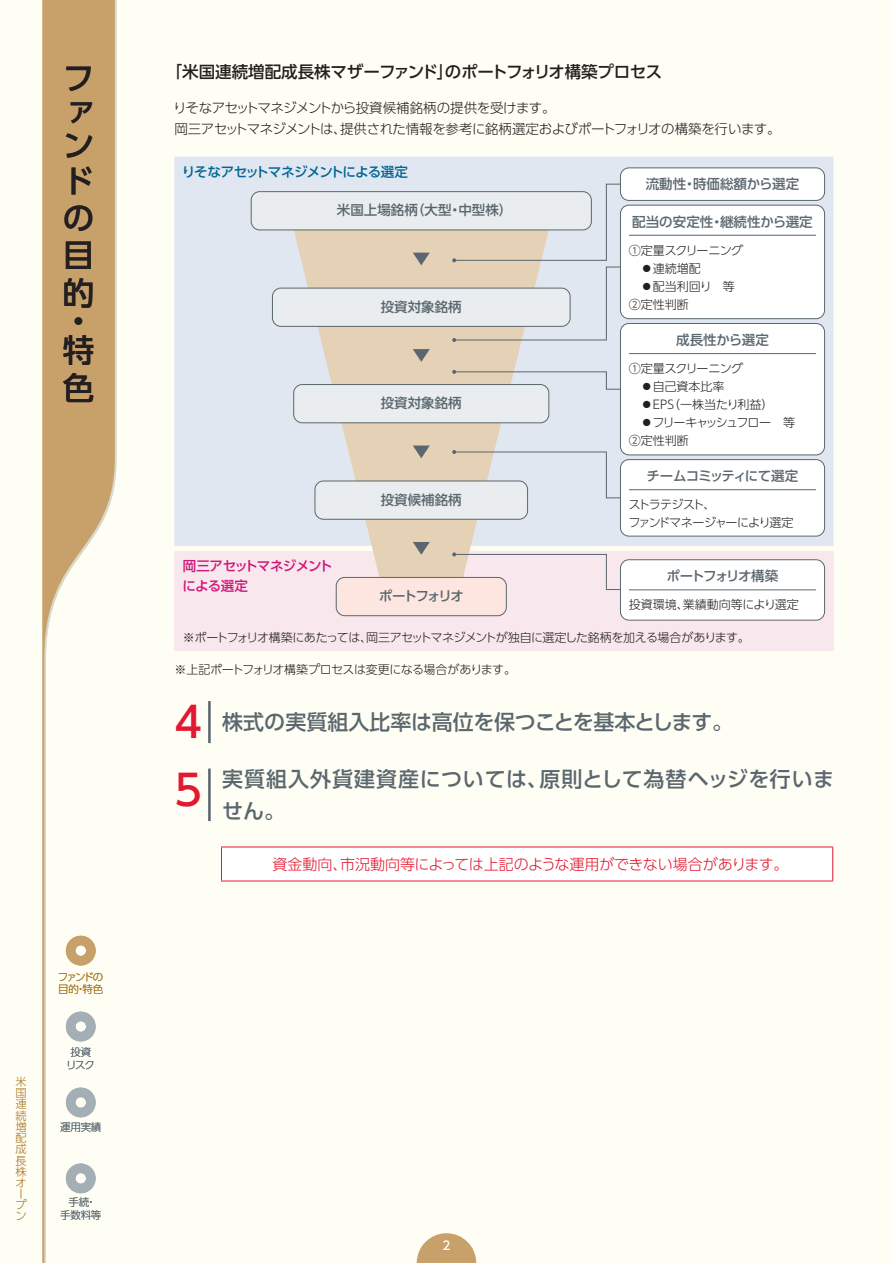
<style>
.page{position:relative;width:893px;height:1263px;background:#fffef4}
.page>*{position:absolute;margin:0;border:0;box-sizing:border-box;transform-origin:0 0}
.textbase{font:500 42px "UD Shin Go Pro";color:#e21931}
.t1{font:500 31.5px/37.2px "UD Shin Go Pro";color:#231f20;text-align:justify}
.C-14ptM{font:500 21px/31.5px "UD Shin Go Pro";letter-spacing:.035em;color:#5a676e}
.C-14ptM-2{font:500 21px "UD Shin Go Pro";color:#5a676e}
.A-小見出し{font:500 16.5px "UD Shin Go Pro";letter-spacing:-.015em;color:#231f20}
.textbase-2{font:300 15px "UD Shin Go Pro";letter-spacing:-.01em;color:#e21931}
.A-9pt{font:300 13.5px "UD Shin Go Pro";letter-spacing:-.035em;color:#231f20}
.t2{font:500 13.5px "UD Shin Go Pro";color:#5a676e}
.t3{font:500 13.5px "UD Shin Go Pro";letter-spacing:-.055em;color:#016694}
.t4{font:500 13.5px/20.2px "UD Shin Go Pro";letter-spacing:-.05em;color:#d01678}
.t5{font:500 13.5px "UD Shin Go Pro";letter-spacing:-.055em;color:#5a676e}
.t6{font:500 13.5px "UD Shin Go Pro";letter-spacing:-.11em;color:#5a676e}
.t7{font:500 13.5px "UD Shin Go Pro";letter-spacing:-.12em;color:#5a676e}
.A-8pt{font:300 12px "UD Shin Go Pro";letter-spacing:-.035em;color:#231f20}
.A-8pt-2{font:300 12px "UD Shin Go Pro";letter-spacing:-.055em;color:#231f20}
.A-8pt-3{font:300 12px/18px "UD Shin Go Pro";color:#231f20}
.A-8pt-4{font:300 12px/18px "UD Shin Go Pro";letter-spacing:-.095em;color:#231f20}
.A-8pt-5{font:300 12px/18px "UD Shin Go Pro";letter-spacing:-.085em;color:#231f20}
.t8{font:500 12px "UD Shin Go Pro";color:#fff}
.t9{font:300 11.25px/11.1px "UD Shin Go Pro";color:#a6721e}
.t10{font:300 10.5px/12.6px "UD Shin Go Pro";letter-spacing:-.02em;color:#5a676e;text-align:center}
.t11{font:300 10.5px/12.6px "UD Shin Go Pro";letter-spacing:-.13em;color:#a6721e}
</style>
<div class="page">
<svg style="left:417px;top:1233px;width:59px;height:30px"></svg>
<svg style="left:43px;top:0;width:72px;height:1263px"></svg>
<svg style="left:66px;top:936px;width:30px;height:29px"></svg>
<svg style="left:66px;top:1012px;width:30px;height:29px"></svg>
<svg style="left:66px;top:1087px;width:30px;height:30px"></svg>
<svg style="left:66px;top:1163px;width:30px;height:30px"></svg>
<div style="left:174px;top:551px;width:659px;height:100px;background:#f8e7ed"></div>
<div style="left:174px;top:157px;width:659px;height:389px;background:#e1e7f0"></div>
<svg style="left:294px;top:230px;width:255px;height:347px;background:#e4d8c8"></svg>
<div style="left:336px;top:577px;width:170px;height:39px;background:#fce6df;border-radius:9px"></div>
<div style="left:336px;top:577px;width:171px;height:39px;border:1px solid #5a676e;border-radius:9px"></div>
<div style="left:251px;top:192px;width:340px;height:38px;background:#eaedef;border-radius:9px"></div>
<div style="left:251px;top:191px;width:341px;height:39px;border:1px solid #5a676e;border-radius:9px"></div>
<div style="left:272px;top:288px;width:298px;height:38px;background:#eaedef;border-radius:9px"></div>
<div style="left:272px;top:288px;width:298px;height:39px;border:1px solid #5a676e;border-radius:9px"></div>
<div style="left:294px;top:384px;width:255px;height:39px;background:#eaedef;border-radius:9px"></div>
<div style="left:293px;top:384px;width:256px;height:39px;border:1px solid #5a676e;border-radius:9px"></div>
<div style="left:315px;top:481px;width:213px;height:38px;background:#eaedef;border-radius:9px"></div>
<div style="left:315px;top:481px;width:213px;height:39px;border:1px solid #5a676e;border-radius:9px"></div>
<svg style="left:413px;top:253px;width:17px;height:12px"></svg>
<svg style="left:413px;top:349px;width:17px;height:13px"></svg>
<svg style="left:413px;top:445px;width:17px;height:13px"></svg>
<svg style="left:413px;top:542px;width:17px;height:13px"></svg>
<svg style="left:452px;top:370px;width:168px;height:20px;background:#d7d7d6"></svg>
<svg style="left:452px;top:552px;width:169px;height:38px"></svg>
<svg style="left:452px;top:450px;width:169px;height:49px"></svg>
<svg style="left:452px;top:183px;width:178px;height:159px"></svg>
<div style="left:620px;top:168px;width:205px;height:32px;background:#fff;border-radius:9px"></div>
<div style="left:620px;top:167px;width:205px;height:34px;border:1px solid #5a676e;border-radius:9px"></div>
<div style="left:620px;top:205px;width:205px;height:114px;background:#fff;border-radius:9px"></div>
<div style="left:620px;top:205px;width:205px;height:114px;border:1px solid #5a676e;border-radius:9px"></div>
<hr style="left:629px;top:235px;width:187px;height:1px;background:#5a676e">
<div style="left:620px;top:323px;width:205px;height:132px;background:#fff;border-radius:9px"></div>
<div style="left:620px;top:323px;width:205px;height:132px;border:1px solid #5a676e;border-radius:9px"></div>
<hr style="left:629px;top:353px;width:187px;height:1px;background:#5a676e">
<div style="left:620px;top:460px;width:205px;height:76px;background:#fff;border-radius:9px"></div>
<div style="left:620px;top:459px;width:205px;height:77px;border:1px solid #5a676e;border-radius:9px"></div>
<hr style="left:629px;top:489px;width:187px;height:1px;background:#5a676e">
<div style="left:620px;top:560px;width:205px;height:60px;background:#fff;border-radius:9px"></div>
<div style="left:620px;top:559px;width:205px;height:61px;border:1px solid #5a676e;border-radius:9px"></div>
<hr style="left:629px;top:589px;width:187px;height:1px;background:#5a676e">
<hr style="left:208px;top:701px;width:3px;height:42px;background:#5a676e">
<hr style="left:208px;top:768px;width:3px;height:53px;background:#5a676e">
<div style="left:221px;top:847px;width:612px;height:34px;background:#fff"></div>
<hr style="left:221px;top:847px;width:612px;height:1px;background:#e21931">
<hr style="left:221px;top:847px;width:1px;height:34px;background:#e21931">
<hr style="left:832px;top:847px;width:1px;height:34px;background:#e21931">
<hr style="left:221px;top:881px;width:612px;height:1px;background:#e21931">
<h2 class="t1" style="left:63px;top:61px;width:31px;line-height:33.2px">ファン</h2>
<h2 class="t1" style="left:63px;top:162px;width:31px">ドの目的</h2>
<h2 class="t1" style="left:63px;top:306px;width:32px;line-height:28.8px">・特</h2>
<h2 class="t1" style="left:63px;top:368px;width:32px">色</h2>
<p class="t9" style="left:16px;top:1075px;width:13px">米国連続増配成長株オープン</p>
<p class="t11" style="left:58px;top:970px;width:47px">ファンドの目的・特色</p>
<p class="t10" style="left:66px;top:1045px;width:30px">投資リスク</p>
<p class="t10" style="left:60px;top:1120px;width:43px">運用実績</p>
<p class="t10" style="left:60px;top:1195px;width:43px">手続・<br>手数料等</p>
<p class="A-小見出し" style="left:166px;top:59px;width:498px">「米国連続増配成長株マザーファンド」のポートフォリオ構築プロセス</p>
<p class="A-9pt" style="left:173px;top:97px;width:384px">りそなアセットマネジメントから投資候補銘柄の提供を受けます。</p>
<p class="A-9pt" style="left:174px;top:118px;width:608px">岡三アセットマネジメントは、提供された情報を参考に銘柄選定およびポートフォリオの構築を行います。</p>
<p class="t3" style="left:182px;top:160px;width:228px">りそなアセットマネジメントによる選定</p>
<p class="t2" style="left:646px;top:173px;width:155px">流動性・時価総額から選定</p>
<p class="t2" style="left:632px;top:211px;width:182px">配当の安定性・継続性から選定</p>
<p class="A-8pt" style="left:629px;top:240px;width:116px">①定量スクリーニング</p>
<p class="A-8pt" style="left:641px;top:258px;width:61px">●連続増配</p>
<p class="A-8pt-3" style="left:629px;top:277px;width:107px;text-indent:12px">●配当利回り　等<br>②定性判断</p>
<p class="t2" style="left:676px;top:329px;width:94px">成長性から選定</p>
<p class="A-8pt" style="left:629px;top:358px;width:116px">①定量スクリーニング</p>
<p class="A-8pt" style="left:641px;top:376px;width:85px">●自己資本比率</p>
<p class="A-8pt-3" style="left:641px;top:395px;width:134px">●EPS（一株当たり利益）</p>
<p class="A-8pt-5" style="left:629px;top:413px;width:168px;text-indent:12px">●フリーキャッシュフロー　等<br>②定性判断</p>
<p class="t5" style="left:646px;top:465px;width:153px">チームコミッティにて選定</p>
<p class="A-8pt-4" style="left:628px;top:495px;width:167px">ストラテジスト、<br>ファンドマネージャーにより選定</p>
<p class="t2" style="left:337px;top:199px;width:177px">米国上場銘柄（大型・中型株）</p>
<p class="t2" style="left:381px;top:296px;width:82px">投資対象銘柄</p>
<p class="t2" style="left:381px;top:392px;width:82px">投資対象銘柄</p>
<p class="t2" style="left:381px;top:489px;width:82px">投資候補銘柄</p>
<p class="t4" style="left:183px;top:555px;width:152px">岡三アセットマネジメントによる選定</p>
<p class="A-8pt-2" style="left:183px;top:628px;width:568px">※ポートフォリオ構築にあたっては、岡三アセットマネジメントが独自に選定した銘柄を加える場合があります。</p>
<p class="t6" style="left:666px;top:565px;width:113px">ポートフォリオ構築</p>
<p class="A-8pt-3" style="left:629px;top:595px;width:171px">投資環境、業績動向等により選定</p>
<p class="t7" style="left:379px;top:585px;width:87px">ポートフォリオ</p>
<p class="A-8pt" style="left:174px;top:660px;width:343px">※上記ポートフォリオ構築プロセスは変更になる場合があります。</p>
<p class="textbase" style="left:174px;top:688px;width:29px">4</p>
<p class="C-14ptM-2" style="left:222px;top:705px;width:512px">株式の実質組入比率は高位を保つことを基本とします。</p>
<p class="textbase" style="left:174px;top:755px;width:29px">5</p>
<p class="C-14ptM" style="left:222px;top:763px;width:614px">実質組入外貨建資産については、原則として為替ヘッジを行いません。</p>
<p class="textbase-2" style="left:273px;top:852px;width:517px">資金動向、市況動向等によっては上記のような運用ができない場合があります。</p>
<p class="t8" style="left:442px;top:1236px;width:9px">2</p>
</div>
